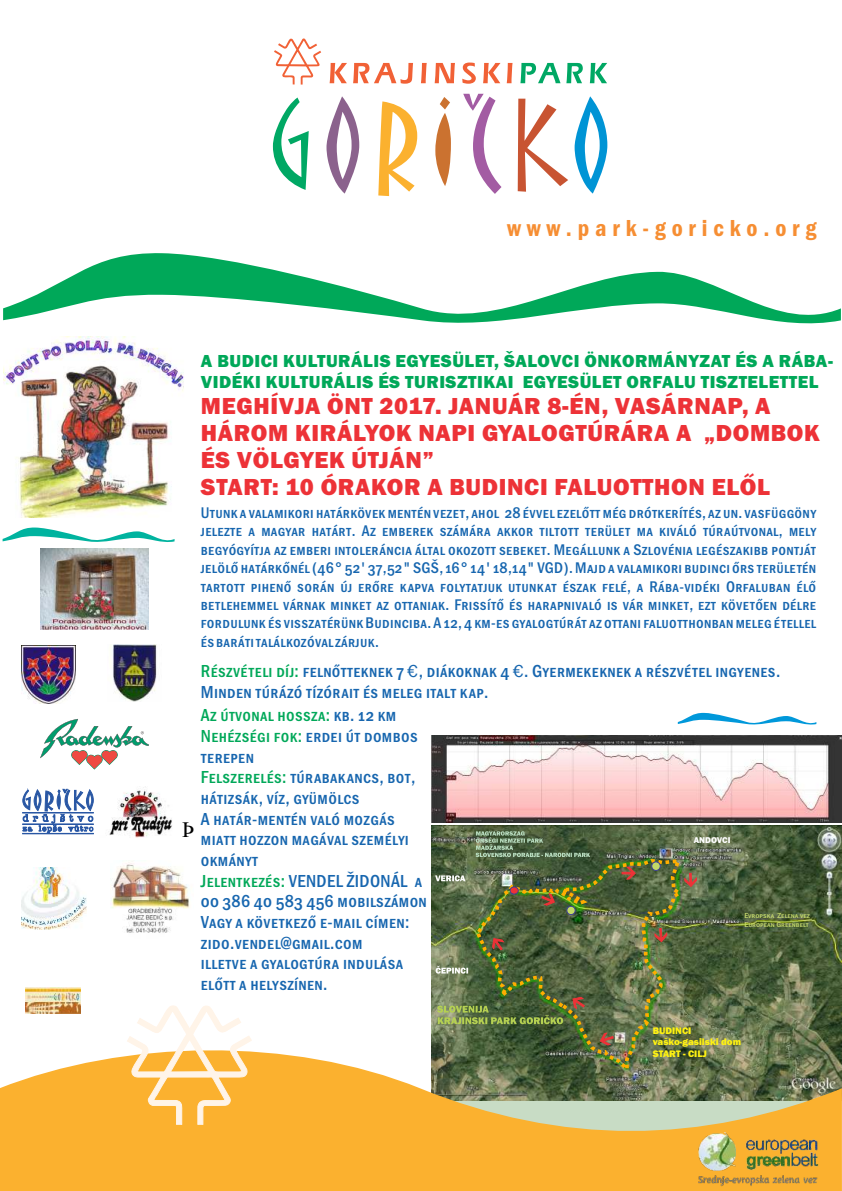
<style>
.page{position:relative;width:842px;height:1191px;background:#fff}
.page>*{position:absolute;margin:0;border:0;box-sizing:border-box;transform-origin:0 0}
.t1{font:800 24px/27.2px "Franklin Gothic";letter-spacing:.03em;color:#ed3237}
.t2{font:600 condensed 24px "Franklin Got Itc TEE";letter-spacing:.245em;color:#f68e33}
.t3{font:22.1px "Times New Roman";color:#000}
.t4{font:500 condensed 18px/20.7px "Franklin Got SC Itc TEE";letter-spacing:.02em;color:#1766af}
.t5{font:800 18px/20.4px "Franklin Gothic";letter-spacing:.03em;color:#00a859}
.t6{font:500 condensed 16px/18.4px "Franklin Got SC Itc TEE";letter-spacing:.02em;color:#1766af;text-align:justify}
.t7{font:9.8px/11.5px "Franklin Got Itc TEE Heav";color:#fff212}
.t8{font:8.7px "Franklin Got Itc TEE Heav";color:#fefefe}
.t9{font:500 condensed 7.5px/8.6px "Franklin Got SC Itc TEE";color:#c6d96e;scale:1.16 1}
.s1{color:#00a859}
.s2{font-family:"Franklin Gothic";font-weight:400;font-stretch:normal}
</style>
<div class="page">
<svg style="left:3px;top:253px;width:838px;height:71px"></svg>
<svg style="left:3px;top:527px;width:172px;height:15px"></svg>
<svg style="left:520px;top:63px;width:40px;height:20px"></svg>
<svg style="left:566px;top:63px;width:17px;height:20px"></svg>
<svg style="left:590px;top:63px;width:17px;height:20px"></svg>
<svg style="left:273px;top:97px;width:36px;height:93px"></svg>
<svg style="left:326px;top:96px;width:33px;height:98px"></svg>
<svg style="left:378px;top:101px;width:39px;height:95px"></svg>
<svg style="left:435px;top:97px;width:16px;height:89px"></svg>
<svg style="left:518px;top:99px;width:50px;height:93px"></svg>
<svg style="left:575px;top:96px;width:32px;height:98px"></svg>
<svg style="left:330px;top:63px;width:17px;height:20px"></svg>
<svg style="left:353px;top:63px;width:60px;height:21px"></svg>
<svg style="left:421px;top:63px;width:6px;height:20px"></svg>
<svg style="left:435px;top:63px;width:20px;height:20px"></svg>
<svg style="left:462px;top:63px;width:14px;height:21px"></svg>
<svg style="left:483px;top:63px;width:17px;height:20px"></svg>
<svg style="left:507px;top:63px;width:6px;height:20px"></svg>
<svg style="left:463px;top:94px;width:38px;height:100px"></svg>
<svg style="left:274px;top:38px;width:47px;height:47px"></svg>
<img style="left:25px;top:987px;width:56px;height:26px">
<img style="left:22px;top:645px;width:54px;height:58px">
<img style="left:113px;top:644px;width:44px;height:57px">
<svg style="left:678px;top:712px;width:138px;height:13px"></svg>
<img style="left:109px;top:786px;width:63px;height:51px">
<img style="left:4px;top:337px;width:180px;height:180px">
<img style="left:432px;top:825px;width:410px;height:211px">
<img style="left:435px;top:831px;width:262px;height:205px">
<img style="left:21px;top:867px;width:65px;height:62px">
<img style="left:111px;top:862px;width:79px;height:71px">
<img style="left:41px;top:548px;width:107px;height:81px">
<img style="left:432px;top:735px;width:410px;height:87px">
<svg style="left:0;top:1036px;width:842px;height:155px;background:#d4aa51"></svg>
<img style="left:699px;top:1132px;width:129px;height:59px">
<svg style="left:127px;top:1005px;width:125px;height:119px"></svg>
<svg style="left:22px;top:789px;width:72px;height:45px"></svg>
<svg style="left:40px;top:719px;width:109px;height:50px"></svg>
<h1 class="t2" style="left:507px;top:218px;width:311px">www.park-goricko.org</h1>
<p class="t5" style="left:201px;top:352px;width:634px">A BUDICI KULTURÁLIS EGYESÜLET, ŠALOVCI ÖNKORMÁNYZAT ÉS A RÁBA-<br>VIDÉKI KULTURÁLIS ÉS TURISZTIKAI EGYESÜLET ORFALU TISZTELETTEL</p>
<h1 class="t1" style="left:201px;top:394px;width:620px">MEGHÍVJA ÖNT 2017. JANUÁR 8-ÉN, VASÁRNAP, A HÁROM KIRÁLYOK NAPI GYALOGTÚRÁRA A „DOMBOK ÉS VÖLGYEK ÚTJÁN”<br>START: 10 ÓRAKOR A BUDINCI FALUOTTHON ELŐL</h1>
<p class="t6" style="left:201px;top:505px;width:617px">Utunk a valamikori határkövek mentén vezet, ahol 28 évvel ezelõtt még drótkerítés, az un. vasfüggöny jelezte a magyar határt. Az emberek számára akkor tiltott terület ma kiváló túraútvonal, mely begyógyítja az emberi intoleráncia által okozott sebeket. Megállunk a Szlovénia legészakibb pontját jelölõ határkõnél (46° 52' 37,52" SGŠ, 16° 14' 18,14" VGD). Majd a valamikori budinci õrs területén tartott pihenõ során új erõre kapva folytatjuk utunkat észak felé, a Rába-vidéki Orfaluban élõ betlehemmel várnak minket az ottaniak. Frissítõ és harapnivaló is vár minket, ezt követõen délre fordulunk és visszatérünk Budinciba. A 12, 4 km-es gyalogtúrát az ottani faluotthonban meleg étellel és baráti találkozóval zárjuk.</p>
<p class="t4" style="left:201px;top:662px;width:581px"><span class="s1">Részvételi díj:</span> felnõtteknek 7 <span class="s2">€</span>, diákoknak 4 <span class="s2">€</span>. Gyermekeknek a részvétel ingyenes.<br>Minden túrázó tízórait és meleg italt kap.</p>
<p class="t4" style="left:201px;top:706px;width:228px"><span class="s1">Az útvonal hossza:</span> kb. 12 km<br><span class="s1">Nehézségi fok:</span> erdei út dombos terepen<br><span class="s1">Felszerelés:</span> túrabakancs, bot, hátizsák, víz, gyümölcs<br>A határ-mentén való mozgás miatt hozzon magával személyi okmányt<br><span class="s1">Jelentkezés:</span> VENDEL ŽIDONÁL a<br>00 386 40 583 456 mobilszámon<br>Vagy a következõ e-mail címen: zido.vendel@gmail.com<br>illetve a gyalogtúra indulása elõtt a helyszínen.</p>
<h2 class="t3" style="left:182px;top:822px;width:14px">Þ</h2>
<p class="t8" style="left:694px;top:837px;width:38px">ANDOVCI</p>
<p class="t9" style="left:744px;top:912px;width:58px">Evropska Zelena vez<br>European Greenbelt</p>
<p class="t7" style="left:653px;top:1025px;width:90px">BUDINCI vaško-gasilski dom<br>START - CILJ</p>
</div>
